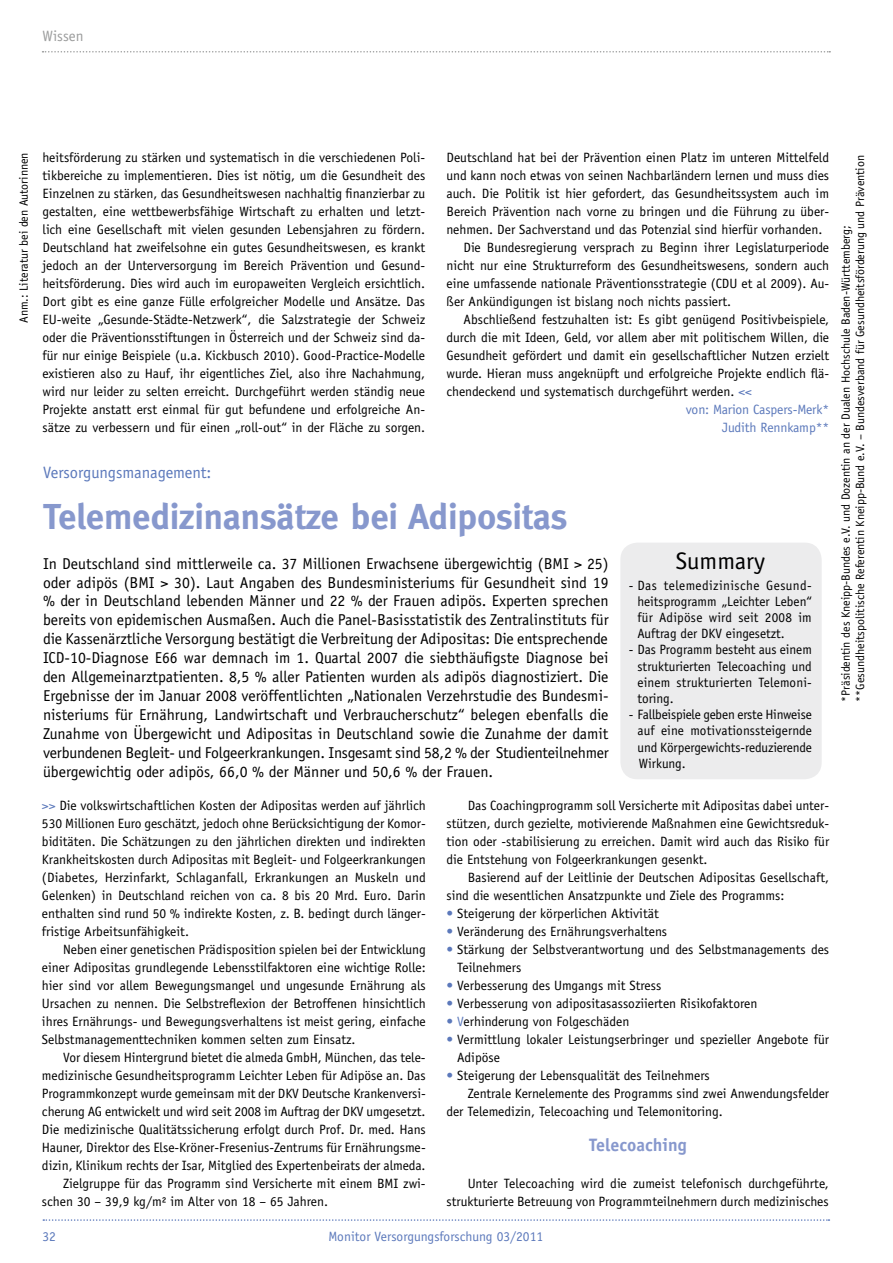
<style>
.page{position:relative;width:893px;height:1263px;background:#fff}
.page>*{position:absolute;margin:0;border:0;box-sizing:border-box;transform-origin:0 0}
.t1{font:700 36px "Meta";color:#8798cd}
.t2{font:24px "Officina Sans";color:#000}
.t3{font:700 18px "Officina Sans";color:#8798cd}
.t4{font:16.5px "Officina Sans";color:#5c79bb}
.t5{font:15.75px/18.9px "Officina Sans";color:#000;text-align:justify}
.t6{font:15px "Officina Sans";color:#9c9d9d}
.t7{font:13.5px/18px "Officina Sans";color:#000;text-align:justify}
.t8{font:13.5px "Officina Sans";letter-spacing:-.01em;color:#5c79bb}
.t9{font:12px/14.4px "Officina Sans";color:#000}
.s1{color:#5c79bb}
</style>
<div class="page">
<svg style="left:43px;top:51px;width:787px;height:2px"></svg>
<svg style="left:43px;top:1219px;width:786px;height:2px"></svg>
<div style="left:620px;top:543px;width:202px;height:236px;background:#ececed;border-radius:17px"></div>
<p class="t6" style="left:43px;top:27px;width:43px">Wissen</p>
<p class="t9" style="left:17px;top:323px;width:172px;rotate:-90deg">Anm.: Literatur bei den Autorinnen</p>
<p class="t7" style="left:43px;top:148px;width:384px">heitsförderung zu stärken und systematisch in die verschiedenen Poli&shy;tikbereiche zu implementieren. Dies ist nötig, um die Gesundheit des Einzelnen zu stärken, das Gesundheitswesen nachhaltig finanzierbar zu gestalten, eine wettbewerbsfähige Wirtschaft zu erhalten und letzt&shy;lich eine Gesellschaft mit vielen gesunden Lebensjahren zu fördern.<br>Deutschland hat zweifelsohne ein gutes Gesundheitswesen, es krankt jedoch an der Unterversorgung im Bereich Prävention und Gesund&shy;heitsförderung. Dies wird auch im europaweiten Vergleich ersichtlich.<br>Dort gibt es eine ganze Fülle erfolgreicher Modelle und Ansätze. Das EU-weite „Gesunde-Städte-Netzwerk“, die Salzstrategie der Schweiz oder die Präventionsstiftungen in Österreich und der Schweiz sind da&shy;für nur einige Beispiele (u.a. Kickbusch 2010). Good-Practice-Modelle existieren also zu Hauf, ihr eigentliches Ziel, also ihre Nachahmung, wird nur leider zu selten erreicht. Durchgeführt werden ständig neue Projekte anstatt erst einmal für gut befundene und erfolgreiche An&shy;sätze zu verbessern und für einen „roll-out“ in der Fläche zu sorgen.</p>
<p class="t9" style="left:839px;top:701px;width:548px;rotate:-90deg">*Präsidentin des Kneipp-Bundes e.V. und Dozentin an der Dualen Hochschule Baden-Württemberg; **Gesundheitspolitische Referentin Kneipp-Bund e.V. – Bundesverband für Gesundheitsförderung und Prävention</p>
<p class="t7" style="left:446px;top:148px;width:384px">Deutschland hat bei der Prävention einen Platz im unteren Mittelfeld</p>
<p class="t7" style="left:446px;top:166px;width:384px">und kann noch etwas von seinen Nachbarländern lernen und muss dies</p>
<p class="t7" style="left:446px;top:184px;width:384px">auch. Die Politik ist hier gefordert, das Gesundheitssystem auch im</p>
<p class="t7" style="left:446px;top:202px;width:384px">Bereich Prävention nach vorne zu bringen und die Führung zu über-</p>
<p class="t7" style="left:446px;top:220px;width:377px">nehmen. Der Sachverstand und das Potenzial sind hierfür vorhanden.</p>
<p class="t7" style="left:463px;top:238px;width:367px">Die Bundesregierung versprach zu Beginn ihrer Legislaturperiode</p>
<p class="t7" style="left:446px;top:256px;width:384px">nicht nur eine Strukturreform des Gesundheitswesens, sondern auch</p>
<p class="t7" style="left:446px;top:274px;width:384px">eine umfassende nationale Präventionsstrategie (CDU et al 2009). Au-</p>
<p class="t7" style="left:446px;top:292px;width:286px">ßer Ankündigungen ist bislang noch nichts passiert.</p>
<p class="t7" style="left:463px;top:310px;width:367px">Abschließend festzuhalten ist: Es gibt genügend Positivbeispiele,</p>
<p class="t7" style="left:446px;top:328px;width:384px">durch die mit Ideen, Geld, vor allem aber mit politischem Willen, die</p>
<p class="t7" style="left:446px;top:346px;width:384px">Gesundheit gefördert und damit ein gesellschaftlicher Nutzen erzielt</p>
<p class="t7" style="left:446px;top:364px;width:384px">wurde. Hieran muss angeknüpft und erfolgreiche Projekte endlich flä-</p>
<p class="t7" style="left:446px;top:382px;width:307px">chendeckend und systematisch durchgeführt werden. <span class="s1">&lt;&lt;</span></p>
<p class="t8" style="left:686px;top:402px;width:145px">von: Marion Caspers-Merk*</p>
<p class="t8" style="left:722px;top:420px;width:108px">Judith Rennkamp**</p>
<p class="t4" style="left:43px;top:463px;width:170px">Versorgungsmanagement:</p>
<h1 class="t1" style="left:43px;top:495px;width:526px">Telemedizinansätze bei Adipositas</h1>
<p class="t5" style="left:43px;top:554px;width:567px">In Deutschland sind mittlerweile ca. 37 Millionen Erwachsene übergewichtig (BMI &gt; 25) oder adipös (BMI &gt; 30). Laut Angaben des Bundesministeriums für Gesundheit sind 19 % der in Deutschland lebenden Männer und 22 % der Frauen adipös. Experten sprechen bereits von epidemischen Ausmaßen. Auch die Panel-Basisstatistik des Zentralinstituts für die Kassenärztliche Versorgung bestätigt die Verbreitung der Adipositas: Die entsprechende ICD-10-Diagnose E66 war demnach im 1. Quartal 2007 die siebthäufigste Diagnose bei den Allgemeinarztpatienten. 8,5 % aller Patienten wurden als adipös diagnostiziert. Die Ergebnisse der im Januar 2008 veröffentlichten „Nationalen Verzehrstudie des Bundesmi&shy;nisteriums für Ernährung, Landwirtschaft und Verbraucherschutz“ belegen ebenfalls die Zunahme von Übergewicht und Adipositas in Deutschland sowie die Zunahme der damit verbundenen Begleit- und Folgeerkrankungen. Insgesamt sind 58,2 % der Studienteilnehmer übergewichtig oder adipös, 66,0 % der Männer und 50,6 % der Frauen.</p>
<h2 class="t2" style="left:676px;top:547px;width:91px">Summary</h2>
<p class="t7" style="left:637px;top:577px;width:176px;line-height:16.2px;text-indent:-9px">- Das telemedizinische Gesund&shy;heitsprogramm „Leichter Leben“ für Adipöse wird seit 2008 im Auftrag der DKV eingesetzt.</p>
<p class="t7" style="left:637px;top:642px;width:176px;line-height:16.2px;text-indent:-9px">- Das Programm besteht aus einem strukturierten Telecoaching und einem strukturierten Telemoni&shy;toring.</p>
<p class="t7" style="left:637px;top:706px;width:176px;line-height:16.2px;text-indent:-9px">- Fallbeispiele geben erste Hinweise auf eine motivationssteigernde und Körpergewichts-reduzierende Wirkung.</p>
<p class="t7" style="left:42px;top:796px;width:385px"><span class="s1">&gt;&gt;</span> Die volkswirtschaftlichen Kosten der Adipositas werden auf jährlich 530 Millionen Euro geschätzt, jedoch ohne Berücksichtigung der Komor&shy;biditäten. Die Schätzungen zu den jährlichen direkten und indirekten Krankheitskosten durch Adipositas mit Begleit- und Folgeerkrankungen (Diabetes, Herzinfarkt, Schlaganfall, Erkrankungen an Muskeln und Gelenken) in Deutschland reichen von ca. 8 bis 20 Mrd. Euro. Darin enthalten sind rund 50 % indirekte Kosten, z. B. bedingt durch länger&shy;fristige Arbeitsunfähigkeit.</p>
<p class="t7" style="left:42px;top:940px;width:385px;text-indent:21px">Neben einer genetischen Prädisposition spielen bei der Entwicklung einer Adipositas grundlegende Lebensstilfaktoren eine wichtige Rolle: hier sind vor allem Bewegungsmangel und ungesunde Ernährung als Ursachen zu nennen. Die Selbstreflexion der Betroffenen hinsichtlich ihres Ernährungs- und Bewegungsverhaltens ist meist gering, einfache Selbstmanagementtechniken kommen selten zum Einsatz.</p>
<p class="t7" style="left:63px;top:1048px;width:364px">Vor diesem Hintergrund bietet die almeda GmbH, München, das tele-</p>
<p class="t7" style="left:42px;top:1066px;width:385px">medizinische Gesundheitsprogramm Leichter Leben für Adipöse an. Das</p>
<p class="t7" style="left:42px;top:1084px;width:385px">Programmkonzept wurde gemeinsam mit der DKV Deutsche Krankenversi-</p>
<p class="t7" style="left:42px;top:1102px;width:385px">cherung AG entwickelt und wird seit 2008 im Auftrag der DKV umgesetzt.</p>
<p class="t7" style="left:42px;top:1120px;width:385px">Die medizinische Qualitätssicherung erfolgt durch Prof. Dr. med. Hans</p>
<p class="t7" style="left:42px;top:1138px;width:385px">Hauner, Direktor des Else-Kröner-Fresenius-Zentrums für Ernährungsme-</p>
<p class="t7" style="left:42px;top:1156px;width:385px">dizin, Klinikum rechts der Isar, Mitglied des Expertenbeirats der almeda.</p>
<p class="t7" style="left:63px;top:1174px;width:364px">Zielgruppe für das Programm sind Versicherte mit einem BMI zwi-</p>
<p class="t7" style="left:42px;top:1192px;width:287px">schen 30 – 39,9 kg/m² im Alter von 18 – 65 Jahren.</p>
<p class="t7" style="left:446px;top:796px;width:384px;text-indent:21px">Das Coachingprogramm soll Versicherte mit Adipositas dabei unter&shy;stützen, durch gezielte, motivierende Maßnahmen eine Gewichtsreduk&shy;tion oder -stabilisierung zu erreichen. Damit wird auch das Risiko für die Entstehung von Folgeerkrankungen gesenkt.</p>
<p class="t7" style="left:446px;top:868px;width:384px;text-indent:21px">Basierend auf der Leitlinie der Deutschen Adipositas Gesellschaft, sind die wesentlichen Ansatzpunkte und Ziele des Programms:</p>
<p class="t7" style="left:446px;top:904px;width:214px"><span class="s1">•</span> Steigerung der körperlichen Aktivität</p>
<p class="t7" style="left:446px;top:922px;width:222px"><span class="s1">•</span> Veränderung des Ernährungsverhaltens</p>
<p class="t7" style="left:457px;top:940px;width:373px;text-indent:-11px"><span class="s1">•</span> Stärkung der Selbstverantwortung und des Selbstmanagements des<br>Teilnehmers</p>
<p class="t7" style="left:446px;top:976px;width:216px"><span class="s1">•</span> Verbesserung des Umgangs mit Stress</p>
<p class="t7" style="left:446px;top:994px;width:312px"><span class="s1">•</span> Verbesserung von adipositasassoziierten Risikofaktoren</p>
<p class="t7" style="left:446px;top:1012px;width:184px"><span class="s1">• V</span>erhinderung von Folgeschäden</p>
<p class="t7" style="left:457px;top:1030px;width:373px;text-indent:-11px"><span class="s1">•</span> Vermittlung lokaler Leistungserbringer und spezieller Angebote für<br>Adipöse</p>
<p class="t7" style="left:446px;top:1066px;width:265px"><span class="s1">•</span> Steigerung der Lebensqualität des Teilnehmers</p>
<p class="t7" style="left:468px;top:1084px;width:363px">Zentrale Kernelemente des Programms sind zwei Anwendungsfelder</p>
<p class="t7" style="left:446px;top:1102px;width:278px">der Telemedizin, Telecoaching und Telemonitoring.</p>
<h3 class="t3" style="left:589px;top:1133px;width:99px">Telecoaching</h3>
<p class="t7" style="left:446px;top:1174px;width:384px;text-align:right">Unter Telecoaching wird die zumeist telefonisch durchgeführte, strukturierte Betreuung von Programmteilnehmern durch medizinisches</p>
<p class="t8" style="left:43px;top:1228px;width:15px">32</p>
<p class="t8" style="left:329px;top:1228px;width:216px">Monitor Versorgungsforschung 03/2011</p>
</div>
